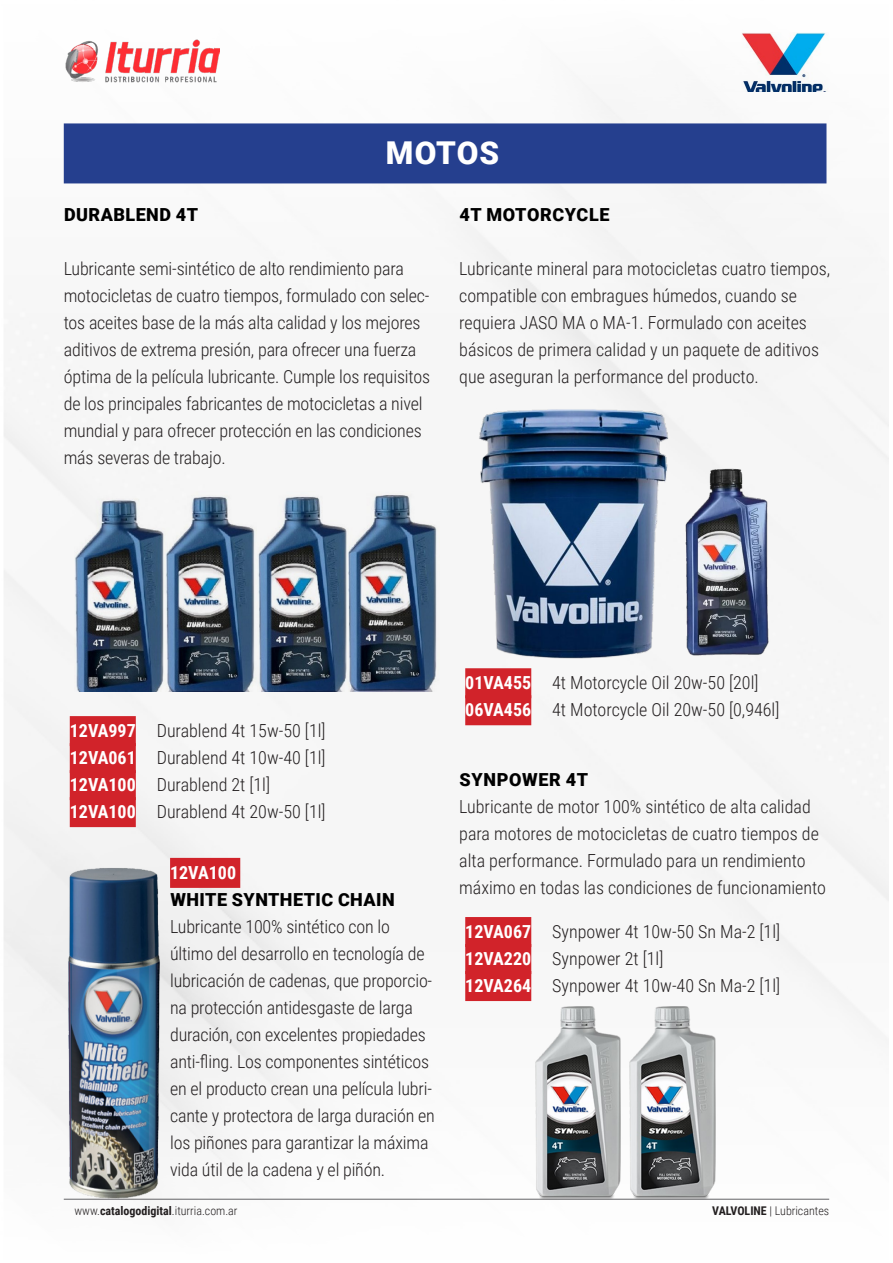
<style>
.page{position:relative;width:893px;height:1263px;background:#fff}
.page>*{position:absolute;margin:0;border:0;box-sizing:border-box;transform-origin:0 0}
.t1{font:900 31.5px "Roboto";letter-spacing:.03em;color:#fff}
.t2{font:300 18px/27px "Roboto Condensed";letter-spacing:-.01em;color:#231f20}
.t3{font:700 18px "Roboto Condensed";color:#fff}
.t4{font:900 18px "Roboto";letter-spacing:.025em;color:#000}
.t5{font:300 12px "Roboto Condensed";color:#231f20}
.s1{font-weight:700}
</style>
<div class="page">
<div style="left:4px;top:349px;width:885px;height:566px;background:#f6f6f6"></div>
<div style="left:1px;top:1px;width:891px;height:348px;background:#f8f8f8"></div>
<hr style="left:64px;top:1199px;width:765px;height:1px;background:#636366">
<img style="left:742px;top:33px;width:85px;height:59px">
<img style="left:65px;top:39px;width:155px;height:44px">
<div style="left:64px;top:123px;width:762px;height:60px;background:#253f8e"></div>
<img style="left:446px;top:405px;width:258px;height:257px">
<div style="left:465px;top:668px;width:66px;height:30px;background:#d1232a"></div>
<div style="left:465px;top:695px;width:66px;height:30px;background:#d1232a"></div>
<img style="left:621px;top:455px;width:209px;height:201px">
<div style="left:70px;top:716px;width:66px;height:30px;background:#d1232a"></div>
<div style="left:70px;top:743px;width:66px;height:30px;background:#d1232a"></div>
<div style="left:70px;top:770px;width:66px;height:30px;background:#d1232a"></div>
<div style="left:70px;top:797px;width:66px;height:30px;background:#d1232a"></div>
<img style="left:74px;top:491px;width:365px;height:200px">
<div style="left:170px;top:858px;width:70px;height:30px;background:#d1232a"></div>
<div style="left:465px;top:917px;width:66px;height:30px;background:#d1232a"></div>
<div style="left:465px;top:944px;width:66px;height:30px;background:#d1232a"></div>
<div style="left:465px;top:971px;width:66px;height:30px;background:#d1232a"></div>
<img style="left:64px;top:862px;width:98px;height:337px">
<img style="left:533px;top:1006px;width:189px;height:193px">
<p class="t4" style="left:64px;top:202px;width:135px">DURABLEND 4T</p>
<p class="t1" style="left:386px;top:131px;width:115px">MOTOS</p>
<p class="t4" style="left:460px;top:202px;width:151px">4T MOTORCYCLE</p>
<p class="t2" style="left:64px;top:254px;width:368px">Lubricante semi-sintético de alto rendimiento para motocicletas de cuatro tiempos, formulado con selec&shy;tos aceites base de la más alta calidad y los mejores aditivos de extrema presión, para ofrecer una fuerza óptima de la película lubricante. Cumple los requisitos de los principales fabricantes de motocicletas a nivel mundial y para ofrecer protección en las condiciones más severas de trabajo.</p>
<p class="t2" style="left:459px;top:254px;width:373px">Lubricante mineral para motocicletas cuatro tiempos, compatible con embragues húmedos, cuando se requiera JASO MA o MA-1. Formulado con aceites básicos de primera calidad y un paquete de aditivos que aseguran la performance del producto.</p>
<p class="t3" style="left:465px;top:670px;width:68px">01VA455</p>
<p class="t3" style="left:465px;top:697px;width:68px">06VA456</p>
<p class="t2" style="left:552px;top:669px;width:208px">4t Motorcycle Oil 20w-50 [20l]</p>
<p class="t2" style="left:552px;top:696px;width:229px">4t Motorcycle Oil 20w-50 [0,946l]</p>
<p class="t3" style="left:70px;top:718px;width:68px">12VA997</p>
<p class="t3" style="left:70px;top:745px;width:68px">12VA061</p>
<p class="t3" style="left:70px;top:772px;width:68px">12VA100</p>
<p class="t3" style="left:70px;top:799px;width:68px">12VA100</p>
<p class="t2" style="left:157px;top:716px;width:170px">Durablend 4t 15w-50 [1l]</p>
<p class="t2" style="left:157px;top:743px;width:170px">Durablend 4t 10w-40 [1l]</p>
<p class="t2" style="left:157px;top:770px;width:115px">Durablend 2t [1l]</p>
<p class="t2" style="left:157px;top:797px;width:170px">Durablend 4t 20w-50 [1l]</p>
<p class="t4" style="left:460px;top:767px;width:130px">SYNPOWER 4T</p>
<p class="t2" style="left:459px;top:793px;width:368px">Lubricante de motor 100% sintético de alta calidad para motores de motocicletas de cuatro tiempos de alta performance. Formulado para un rendimiento máximo en todas las condiciones de funcionamiento</p>
<p class="t3" style="left:170px;top:860px;width:68px">12VA100</p>
<p class="t4" style="left:170px;top:887px;width:226px">WHITE SYNTHETIC CHAIN</p>
<p class="t2" style="left:170px;top:912px;width:266px">Lubricante 100% sintético con lo último del desarrollo en tecnología de lubricación de cadenas, que proporcio&shy;na protección antidesgaste de larga duración, con excelentes propiedades anti-fling. Los componentes sintéticos en el producto crean una película lubri&shy;cante y protectora de larga duración en los piñones para garantizar la máxima vida útil de la cadena y el piñón.</p>
<p class="t3" style="left:465px;top:919px;width:68px">12VA067</p>
<p class="t2" style="left:552px;top:917px;width:230px">Synpower 4t 10w-50 Sn Ma-2 [1l]</p>
<p class="t2" style="left:552px;top:944px;width:113px">Synpower 2t [1l]</p>
<p class="t2" style="left:552px;top:971px;width:230px">Synpower 4t 10w-40 Sn Ma-2 [1l]</p>
<p class="t3" style="left:465px;top:946px;width:68px">12VA220</p>
<p class="t3" style="left:465px;top:973px;width:68px">12VA264</p>
<p class="t5" style="left:74px;top:1202px;width:165px">www.<span class="s1">catalogodigital</span>.iturria.com.ar</p>
<p class="t5" style="left:712px;top:1202px;width:118px"><span class="s1">VALVOLINE</span> | Lubricantes</p>
</div>
